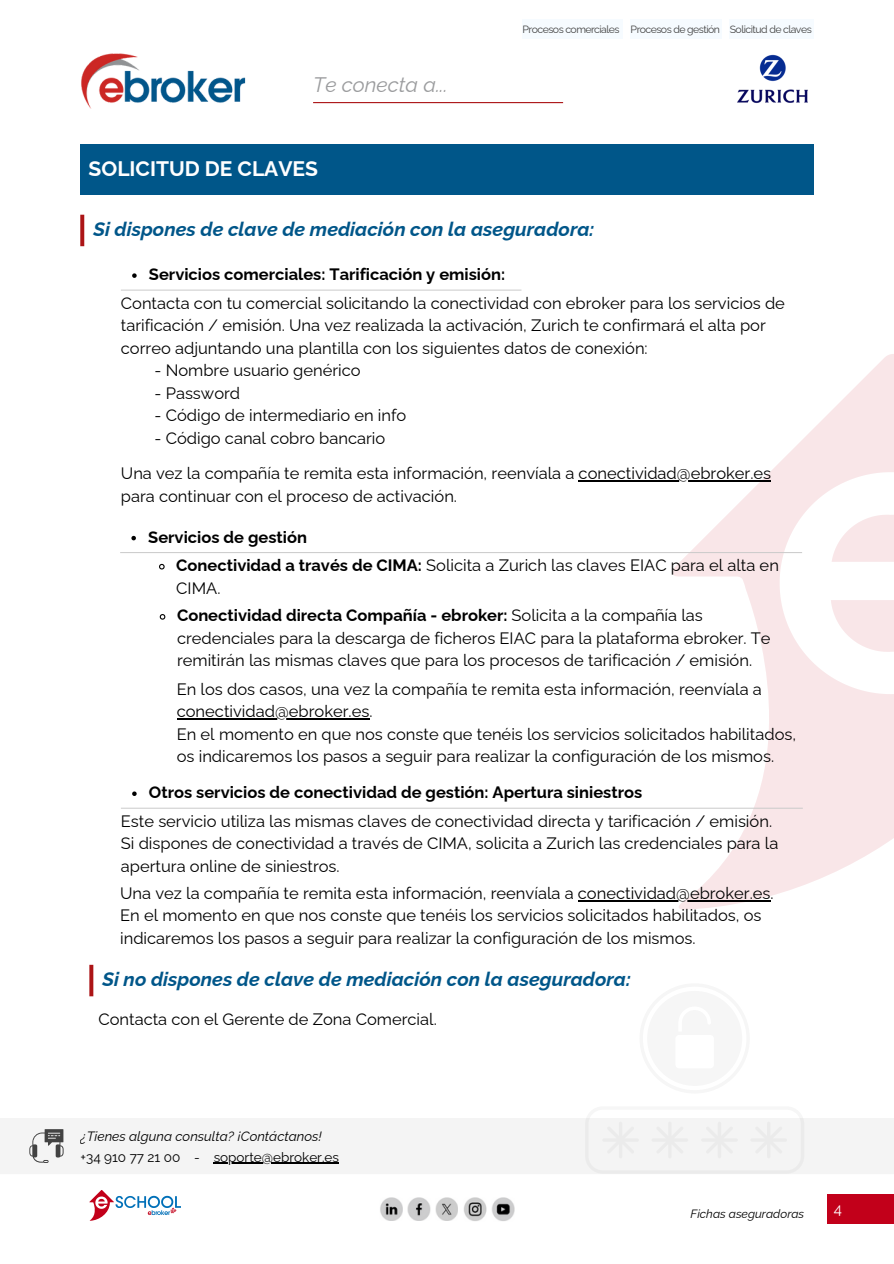
<style>
.page{position:relative;width:894px;height:1264px;background:#fff}
.page>*{position:absolute;margin:0;border:0;box-sizing:border-box;transform-origin:0 0}
.t1{font:700 21px "Raleway";color:#fff}
.t2{font:italic 21px "Raleway";color:#9b9c9e}
.t3{font:italic 700 19.5px "Raleway";color:#005689}
.t4{font:16.5px/22.5px "Raleway";color:#000}
.t5{font:700 16.5px "Raleway";color:#000}
.t6{font:15px "Raleway";color:#fff}
.t7{font:italic 13.5px/20.2px "Raleway";color:#000}
.t8{font:13.5px "Raleway";color:#000}
.t9{font:italic 12px "Raleway";color:#000}
.t10{font:10.5px "Raleway";letter-spacing:-.05em;color:#424242}
.s1{font-weight:700}
.s2{font-style:normal}
</style>
<div class="page">
<div style="left:826px;top:1194px;width:67px;height:29px;background:#c2001a"></div>
<svg style="left:671px;top:354px;width:222px;height:555px"></svg>
<svg style="left:831px;top:514px;width:62px;height:48px"></svg>
<img style="left:407px;top:1197px;width:24px;height:23px">
<img style="left:435px;top:1197px;width:23px;height:23px">
<img style="left:380px;top:1197px;width:23px;height:23px">
<img style="left:464px;top:1197px;width:23px;height:24px">
<img style="left:492px;top:1197px;width:22px;height:24px">
<svg style="left:89px;top:1190px;width:92px;height:30px"></svg>
<div style="left:81px;top:144px;width:732px;height:50px;background:#005689"></div>
<svg style="left:132px;top:273px;width:5px;height:5px"></svg>
<hr style="left:121px;top:290px;width:400px;height:1px;background:#cacaca">
<img style="left:81px;top:53px;width:165px;height:55px">
<hr style="left:313px;top:102px;width:250px;height:1px;background:#ac1416">
<div style="left:0;top:1117px;width:893px;height:57px;background:#f4f4f4"></div>
<hr style="left:214px;top:1162px;width:125px;height:1px;background:#000">
<svg style="left:29px;top:1129px;width:34px;height:33px"></svg>
<svg style="left:80px;top:215px;width:4px;height:31px"></svg>
<svg style="left:585px;top:1117px;width:219px;height:1px"></svg>
<svg style="left:89px;top:964px;width:4px;height:32px"></svg>
<div style="left:522px;top:19px;width:100px;height:20px;background:#f6fbff"></div>
<div style="left:630px;top:19px;width:91px;height:20px;background:#f6fbff"></div>
<div style="left:729px;top:19px;width:84px;height:20px;background:#f6fbff"></div>
<svg style="left:131px;top:536px;width:5px;height:4px"></svg>
<hr style="left:120px;top:552px;width:681px;height:1px;background:#cacaca">
<svg style="left:159px;top:563px;width:6px;height:7px"></svg>
<svg style="left:132px;top:791px;width:5px;height:5px"></svg>
<hr style="left:121px;top:808px;width:681px;height:1px;background:#cacaca">
<hr style="left:578px;top:480px;width:193px;height:1px;background:#000">
<svg style="left:159px;top:614px;width:7px;height:6px"></svg>
<img style="left:737px;top:54px;width:71px;height:49px">
<hr style="left:177px;top:718px;width:192px;height:1px;background:#000">
<hr style="left:577px;top:900px;width:193px;height:1px;background:#000">
<p class="t2" style="left:313px;top:72px;width:136px">Te conecta a...</p>
<p class="t1" style="left:89px;top:156px;width:231px">SOLICITUD DE CLAVES</p>
<p class="t10" style="left:522px;top:23px;width:98px">Procesos comerciales</p>
<h2 class="t10" style="left:630px;top:23px;width:91px">Procesos de gestión</h2>
<p class="t10" style="left:729px;top:23px;width:83px">Solicitud de claves</p>
<p class="t3" style="left:93px;top:218px;width:502px">Si dispones de clave de mediación con la aseguradora:</p>
<h1 class="t5" style="left:149px;top:264px;width:357px">Servicios comerciales: Tarificación y emisión:</h1>
<h2 class="t4" style="left:121px;top:291px;width:665px">Contacta con tu comercial solicitando la conectividad con ebroker para los servicios de tarificación / emisión. Una vez realizada la activación, Zurich te confirmará el alta por correo adjuntando una plantilla con los siguientes datos de conexión:</h2>
<h2 class="t4" style="left:154px;top:359px;width:208px">- Nombre usuario genérico</h2>
<h2 class="t4" style="left:154px;top:381px;width:87px">- Password</h2>
<h2 class="t4" style="left:154px;top:404px;width:253px">- Código de intermediario en info</h2>
<p class="t4" style="left:154px;top:426px;width:232px">- Código canal cobro bancario</p>
<h2 class="t4" style="left:121px;top:462px;width:651px">Una vez la compañía te remita esta información, reenvíala a conectividad@ebroker.es</h2>
<p class="t4" style="left:121px;top:484px;width:337px">para continuar con el proceso de activación.</p>
<h2 class="t5" style="left:148px;top:527px;width:160px">Servicios de gestión</h2>
<h2 class="t4" style="left:176px;top:554px;width:604px"><span class="s1">Conectividad a través de CIMA:</span> Solicita a Zurich las claves EIAC para el alta en<br>CIMA.</h2>
<h3 class="t4" style="left:177px;top:604px;width:595px"><span class="s1">Conectividad directa Compañía - ebroker:</span> Solicita a la compañía las credenciales para la descarga de ficheros EIAC para la plataforma ebroker. Te remitirán las mismas claves que para los procesos de tarificación / emisión.</h3>
<p class="t4" style="left:177px;top:677px;width:586px">En los dos casos, una vez la compañía te remita esta información, reenvíala a</p>
<p class="t4" style="left:177px;top:700px;width:620px">conectividad@ebroker.es.<br>En el momento en que nos conste que tenéis los servicios solicitados habilitados, os indicaremos los pasos a seguir para realizar la configuración de los mismos.</p>
<p class="t5" style="left:149px;top:782px;width:494px">Otros servicios de conectividad de gestión: Apertura siniestros</p>
<p class="t4" style="left:121px;top:809px;width:658px">Este servicio utiliza las mismas claves de conectividad directa y tarificación / emisión.<br>Si dispones de conectividad a través de CIMA, solicita a Zurich las credenciales para la apertura online de siniestros.</p>
<p class="t4" style="left:120px;top:881px;width:654px">Una vez la compañía te remita esta información, reenvíala a conectividad@ebroker.es.</p>
<p class="t4" style="left:120px;top:904px;width:642px">En el momento en que nos conste que tenéis los servicios solicitados habilitados, os indicaremos los pasos a seguir para realizar la configuración de los mismos.</p>
<h2 class="t3" style="left:102px;top:967px;width:529px">Si no dispones de clave de mediación con la aseguradora:</h2>
<p class="t4" style="left:98px;top:1007px;width:340px">Contacta con el Gerente de Zona Comercial.</p>
<p class="t7" style="left:81px;top:1126px;width:243px">¿Tienes alguna consulta? ¡Contáctanos! <span class="s2">+34 910 77 21 00 -</span></p>
<p class="t8" style="left:214px;top:1148px;width:127px">soporte@ebroker.es</p>
<p class="t9" style="left:690px;top:1206px;width:115px">Fichas aseguradoras</p>
<p class="t6" style="left:833px;top:1199px;width:10px">4</p>
</div>
